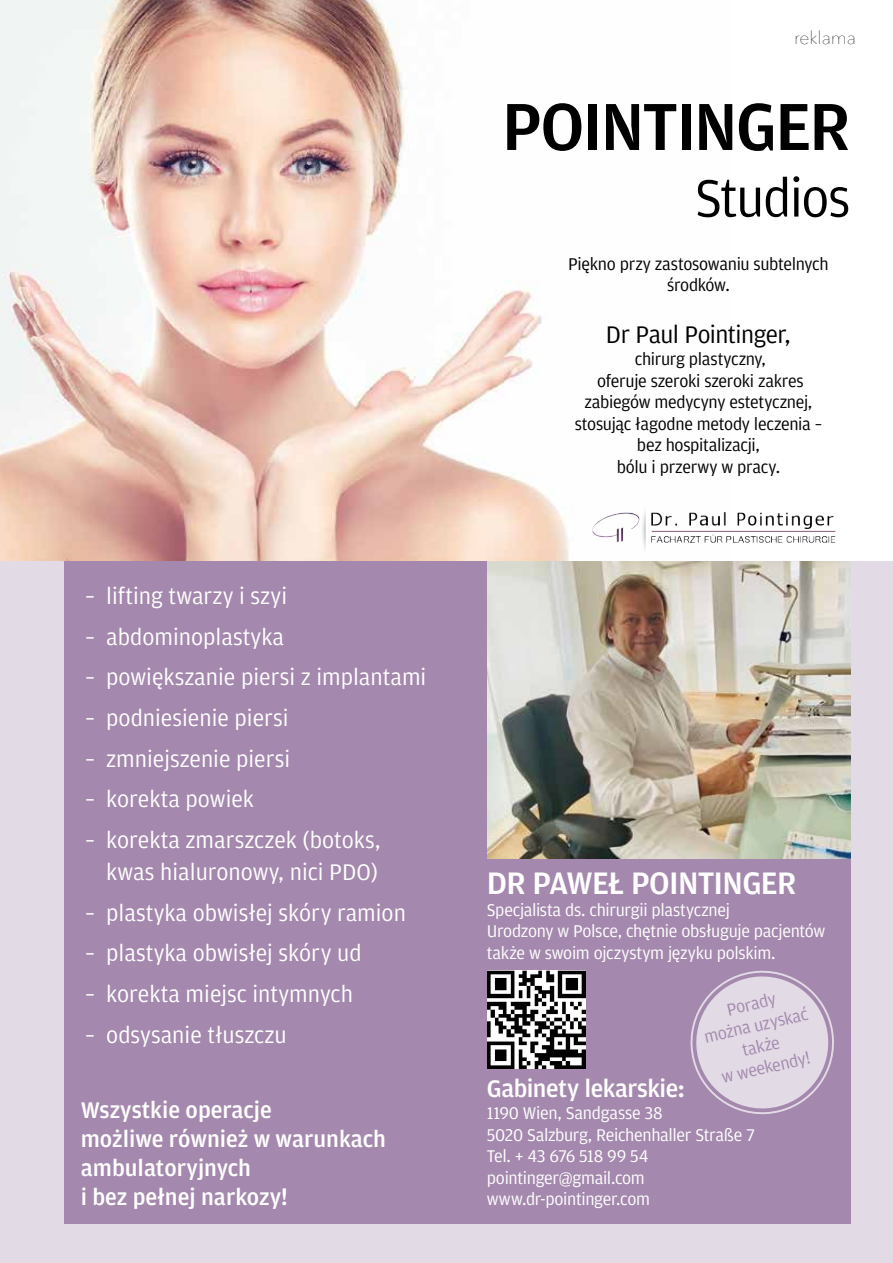
<style>
.page{position:relative;width:893px;height:1263px;background:#fff}
.page>*{position:absolute;margin:0;border:0;box-sizing:border-box;transform-origin:0 0}
.t1{font:500 70.5px "Amplitude";letter-spacing:-.03em;color:#000}
.t2{font:55.5px "Amplitude";letter-spacing:-.03em;color:#000}
.t3{font:500 33px "Amplitude";letter-spacing:-.025em;color:#fff}
.t4{font:500 25.5px "Amplitude";letter-spacing:-.015em;color:#fff}
.t5{font:25.5px "Amplitude";letter-spacing:-.02em;color:#000}
.t6{font:24px/32.1px "Amplitude";color:#fff;text-align:right}
.t7{font:500 24px/29.1px "Amplitude";color:#fff}
.t8{font:18px/21.6px "Amplitude";letter-spacing:-.02em;color:#fff}
.t9{font:18px/21.6px "Amplitude";letter-spacing:-.02em;color:#000;text-align:center}
.t10{font:18px/21.6px "Amplitude";color:#a488ad;text-align:center}
.t11{font:200 18px "Avenir Next";color:#000}
</style>
<div class="page">
<img style="left:0;top:0;width:569px;height:561px">
<div style="left:0;top:561px;width:893px;height:702px;background:#e2dbe6"></div>
<div style="left:64px;top:561px;width:786px;height:662px;background:#a488ad"></div>
<img style="left:592px;top:511px;width:244px;height:39px">
<img style="left:487px;top:561px;width:363px;height:298px">
<svg style="left:690px;top:970px;width:144px;height:145px"></svg>
<img style="left:487px;top:971px;width:98px;height:98px">
<p class="t6" style="left:85px;top:579px;width:204px">– lifting twarzy i szyi</p>
<p class="t6" style="left:85px;top:620px;width:201px">– abdominoplastyka</p>
<p class="t6" style="left:85px;top:661px;width:343px">– powiększanie piersi z implantami</p>
<p class="t6" style="left:85px;top:701px;width:205px">– podniesienie piersi</p>
<p class="t6" style="left:85px;top:742px;width:207px">– zmniejszenie piersi</p>
<p class="t6" style="left:85px;top:783px;width:170px">– korekta powiek</p>
<p class="t6" style="left:85px;top:823px;width:297px">– korekta zmarszczek (botoks, kwas hialuronowy, nici PDO)</p>
<p class="t6" style="left:85px;top:896px;width:322px">– plastyka obwisłej skóry ramion</p>
<p class="t6" style="left:85px;top:937px;width:278px">– plastyka obwisłej skóry ud</p>
<p class="t6" style="left:85px;top:978px;width:269px">– korekta miejsc intymnych</p>
<p class="t6" style="left:85px;top:1018px;width:203px">– odsysanie tłuszczu</p>
<p class="t7" style="left:81px;top:1095px;width:307px">wszystkie operacje<br>możliwe również w warunkach ambulatoryjnych<br>i bez pełnej narkozy!</p>
<p class="t11" style="left:794px;top:23px;width:63px">reklama</p>
<h1 class="t1" style="left:502px;top:85px;width:350px">POINTINGER</h1>
<h2 class="t2" style="left:695px;top:165px;width:157px">Studios</h2>
<p class="t9" style="left:568px;top:252px;width:262px">Piękno przy zastosowaniu subtelnych środków.</p>
<p class="t5" style="left:606px;top:320px;width:186px">Dr Paul Pointinger,</p>
<p class="t9" style="left:575px;top:348px;width:249px">chirurg plastyczny,<br>oferuje szeroki szeroki zakres zabiegów medycyny estetycznej, stosując łagodne metody leczenia – bez hospitalizacji,<br>bólu i przerwy w pracy.</p>
<h3 class="t3" style="left:487px;top:863px;width:311px">DR PawEł POINTINGER</h3>
<p class="t8" style="left:487px;top:898px;width:340px">Specjalista ds. chirurgii plastycznej<br>Urodzony w Polsce, chętnie obsługuje pacjentów także w swoim ojczystym języku polskim.</p>
<p class="t10" style="left:697px;top:1005px;width:108px;rotate:-13deg">Porady<br>można uzyskać także<br>w weekendy!</p>
<p class="t4" style="left:487px;top:1074px;width:199px">Gabinety lekarskie:</p>
<p class="t8" style="left:487px;top:1102px;width:269px">1190 Wien, Sandgasse 38<br>5020 Salzburg, Reichenhaller Straße 7<br>Tel. + 43 676 518 99 54 pointinger@gmail.com www.dr-pointinger.com</p>
</div>
